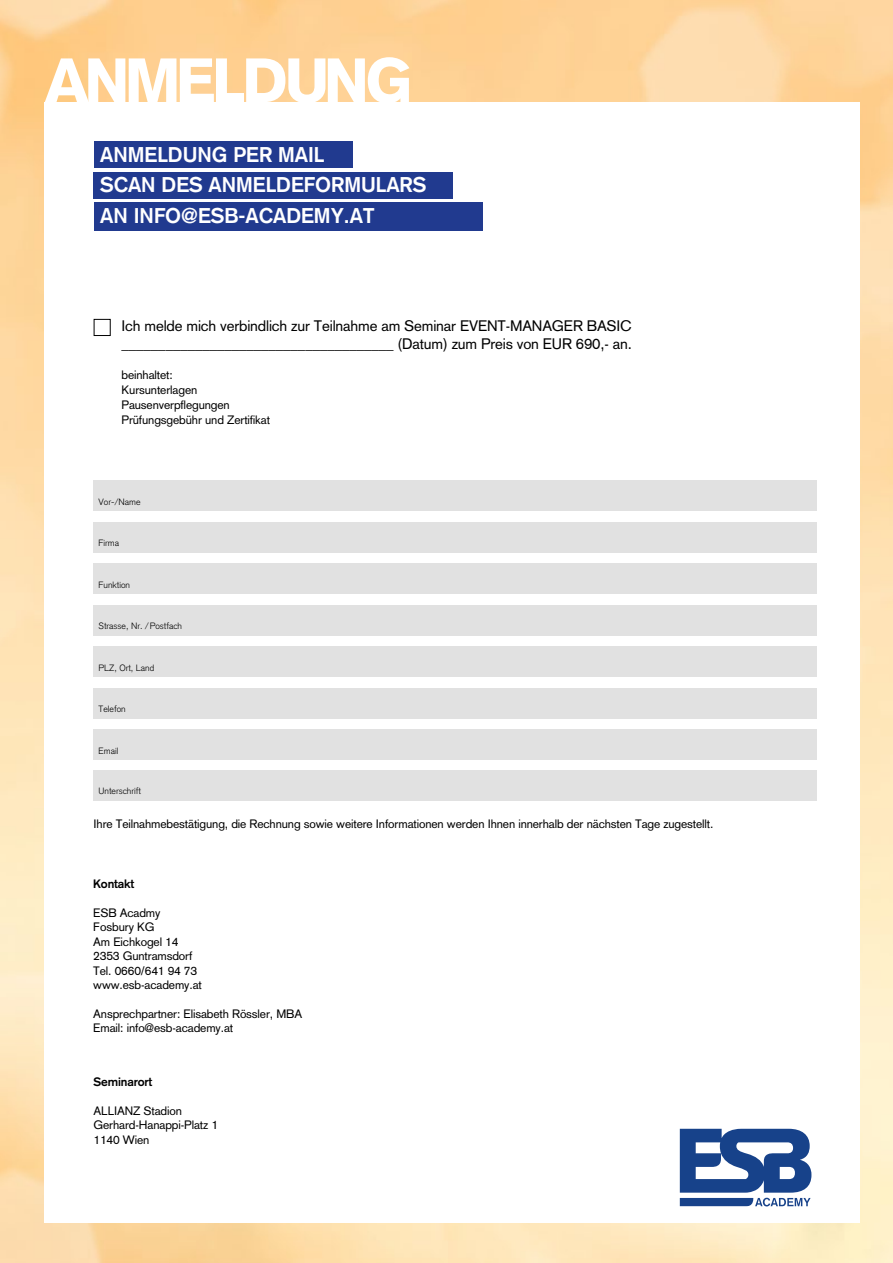
<style>
.page{position:relative;width:893px;height:1263px;background:#fff}
.page>*{position:absolute;margin:0;border:0;box-sizing:border-box;transform-origin:0 0}
.t1{font:900 61.5px "Akzidenz Grotesk";letter-spacing:-.07em;color:#fff}
.t2{font:700 21px "Akzidenz Grotesk";color:#fff}
.t3{font:15px/18px "Akzidenz Grotesk";letter-spacing:-.01em;color:#000}
.t4{font:12px/14.4px "Akzidenz Grotesk";letter-spacing:-.01em;color:#000}
.t5{font:700 12px "Akzidenz Grotesk";letter-spacing:-.01em;color:#000}
.t6{font:300 9px "Akzidenz Grotesk";color:#000}
</style>
<div class="page">
<svg style="left:680px;top:1129px;width:131px;height:77px"></svg>
<div style="left:94px;top:522px;width:723px;height:31px;background:#e1e1e1"></div>
<div style="left:94px;top:564px;width:723px;height:30px;background:#e1e1e1"></div>
<div style="left:94px;top:605px;width:723px;height:30px;background:#e1e1e1"></div>
<div style="left:94px;top:647px;width:723px;height:30px;background:#e1e1e1"></div>
<div style="left:94px;top:688px;width:723px;height:30px;background:#e1e1e1"></div>
<div style="left:94px;top:729px;width:723px;height:31px;background:#e1e1e1"></div>
<div style="left:94px;top:770px;width:723px;height:30px;background:#e1e1e1"></div>
<div style="left:94px;top:481px;width:723px;height:30px;background:#e1e1e1"></div>
<div style="left:94px;top:141px;width:258px;height:27px;background:#213a8f"></div>
<div style="left:94px;top:202px;width:389px;height:29px;background:#213a8f"></div>
<div style="left:94px;top:319px;width:17px;height:17px;border:1px solid #000"></div>
<div style="left:94px;top:172px;width:359px;height:26px;background:#213a8f"></div>
<h1 class="t1" style="left:45px;top:43px;width:369px">ANMELDUNG</h1>
<h2 class="t2" style="left:100px;top:142px;width:226px">ANMELDUNG PER MAIL</h2>
<h2 class="t2" style="left:100px;top:173px;width:328px">SCAN DES ANMELDEFORMULARS</h2>
<h2 class="t2" style="left:100px;top:203px;width:275px">AN INFO@ESB-ACADEMY.AT</h2>
<p class="t3" style="left:122px;top:317px;width:512px">Ich melde mich verbindlich zur Teilnahme am Seminar EVENT-MANAGER BASIC _____________________________________ (Datum) zum Preis von EUR 690,- an.</p>
<p class="t4" style="left:122px;top:367px;width:150px;line-height:15px">beinhaltet:<br>Kursunterlagen<br>Pausenverpflegungen<br>Prüfungsgebühr und Zertifikat</p>
<p class="t6" style="left:99px;top:497px;width:44px">Vor-/Name</p>
<p class="t6" style="left:99px;top:538px;width:22px">Firma</p>
<p class="t6" style="left:99px;top:579px;width:33px">Funktion</p>
<p class="t6" style="left:99px;top:621px;width:85px">Strasse, Nr. /Postfach</p>
<p class="t6" style="left:99px;top:662px;width:57px">PLZ, Ort, Land</p>
<p class="t6" style="left:99px;top:704px;width:29px">Telefon</p>
<p class="t6" style="left:99px;top:745px;width:21px">Email</p>
<p class="t6" style="left:99px;top:786px;width:44px">Unterschrift</p>
<p class="t4" style="left:94px;top:817px;width:621px">Ihre Teilnahmebestätigung, die Rechnung sowie weitere Informationen werden Ihnen innerhalb der nächsten Tage zugestellt.</p>
<p class="t5" style="left:93px;top:877px;width:43px">Kontakt</p>
<p class="t4" style="left:93px;top:906px;width:110px">ESB Acadmy<br>Fosbury KG<br>Am Eichkogel 14<br>2353 Guntramsdorf<br>Tel. 0660/641 94 73 www.esb-academy.at</p>
<p class="t4" style="left:93px;top:1006px;width:210px">Ansprechpartner: Elisabeth Rössler, MBA<br>Email: info@esb-academy.at</p>
<p class="t5" style="left:93px;top:1075px;width:60px">Seminarort</p>
<p class="t4" style="left:93px;top:1103px;width:126px">ALLIANZ Stadion<br>Gerhard-Hanappi-Platz 1<br>1140 Wien</p>
</div>
